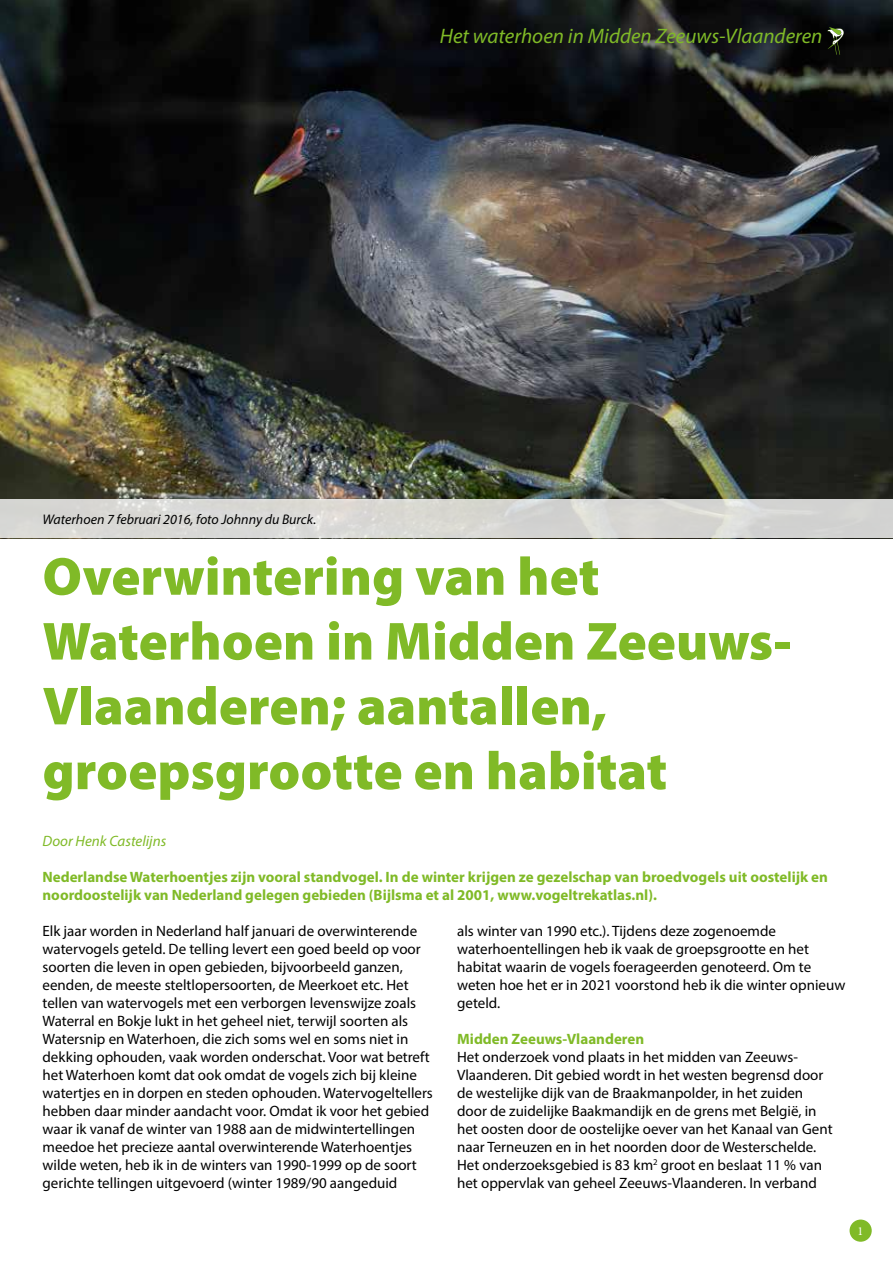
<style>
.page{position:relative;width:893px;height:1263px;background:#fff}
.page>*{position:absolute;margin:0;border:0;box-sizing:border-box;transform-origin:0 0}
.t1{font:900 54px/64.8px "Myriad Pro";color:#80ba27}
.t2{font:italic 21px "Myriad Pro";color:#80ba27}
.t3{font:15px/18px "Myriad Pro";color:#000}
.t4{font:700 15px/18px "Myriad Pro";color:#80ba27}
.t5{font:italic 15px "Myriad Pro";color:#80ba27}
.t6{font:italic 13.95px "Myriad Pro";color:#000}
.t7{font:12.3px "Minion Pro";color:#fff}
</style>
<div class="page">
<div style="left:849px;top:1219px;width:23px;height:23px;background:#80ba27;border-radius:50%"></div>
<img style="left:0;top:0;width:893px;height:500px">
<svg style="left:827px;top:27px;width:17px;height:28px"></svg>
<div style="left:0;top:500px;width:893px;height:38px;background:#d8d7d3"></div>
<h2 class="t2" style="left:440px;top:23px;width:384px">Het waterhoen in Midden Zeeuws-Vlaanderen</h2>
<p class="t6" style="left:43px;top:511px;width:275px">Waterhoen 7 februari 2016, foto Johnny du Burck.</p>
<h1 class="t1" style="left:43px;top:542px;width:750px">Overwintering van het<br>Waterhoen in Midden Zeeuws-<br>Vlaanderen; aantallen, groepsgrootte en habitat</h1>
<p class="t5" style="left:43px;top:832px;width:125px">Door Henk Castelijns</p>
<p class="t4" style="left:43px;top:867px;width:787px">Nederlandse Waterhoentjes zijn vooral standvogel. In de winter krijgen ze gezelschap van broedvogels uit oostelijk en noordoostelijk van Nederland gelegen gebieden (Bijlsma et al 2001, www.vogeltrekatlas.nl).</p>
<p class="t3" style="left:43px;top:922px;width:392px">Elk jaar worden in Nederland half januari de overwinterende watervogels geteld. De telling levert een goed beeld op voor soorten die leven in open gebieden, bijvoorbeeld ganzen, eenden, de meeste steltlopersoorten, de Meerkoet etc. Het tellen van watervogels met een verborgen levenswijze zoals Waterral en Bokje lukt in het geheel niet, terwijl soorten als Watersnip en Waterhoen, die zich soms wel en soms niet in dekking ophouden, vaak worden onderschat. Voor wat betreft het Waterhoen komt dat ook omdat de vogels zich bij kleine watertjes en in dorpen en steden ophouden. Watervogeltellers hebben daar minder aandacht voor. Omdat ik voor het gebied waar ik vanaf de winter van 1988 aan de midwintertellingen meedoe het precieze aantal overwinterende Waterhoentjes wilde weten, heb ik in de winters van 1990-1999 op de soort gerichte tellingen uitgevoerd (winter 1989/90 aangeduid</p>
<p class="t3" style="left:457px;top:922px;width:390px">als winter van 1990 etc.). Tijdens deze zogenoemde waterhoentellingen heb ik vaak de groepsgrootte en het habitat waarin de vogels foerageerden genoteerd. Om te weten hoe het er in 2021 voorstond heb ik die winter opnieuw geteld.</p>
<p class="t4" style="left:457px;top:1029px;width:189px">Midden Zeeuws-Vlaanderen</p>
<p class="t3" style="left:457px;top:1048px;width:377px">Het onderzoek vond plaats in het midden van Zeeuws-Vlaanderen. Dit gebied wordt in het westen begrensd door de westelijke dijk van de Braakmanpolder, in het zuiden door de zuidelijke Baakmandijk en de grens met België, in het oosten door de oostelijke oever van het Kanaal van Gent naar Terneuzen en in het noorden door de Westerschelde.<br>Het onderzoeksgebied is 83 km<sup>2</sup> groot en beslaat 11 % van het oppervlak van geheel Zeeuws-Vlaanderen. In verband</p>
<p class="t7" style="left:858px;top:1223px;width:7px">1</p>
</div>
